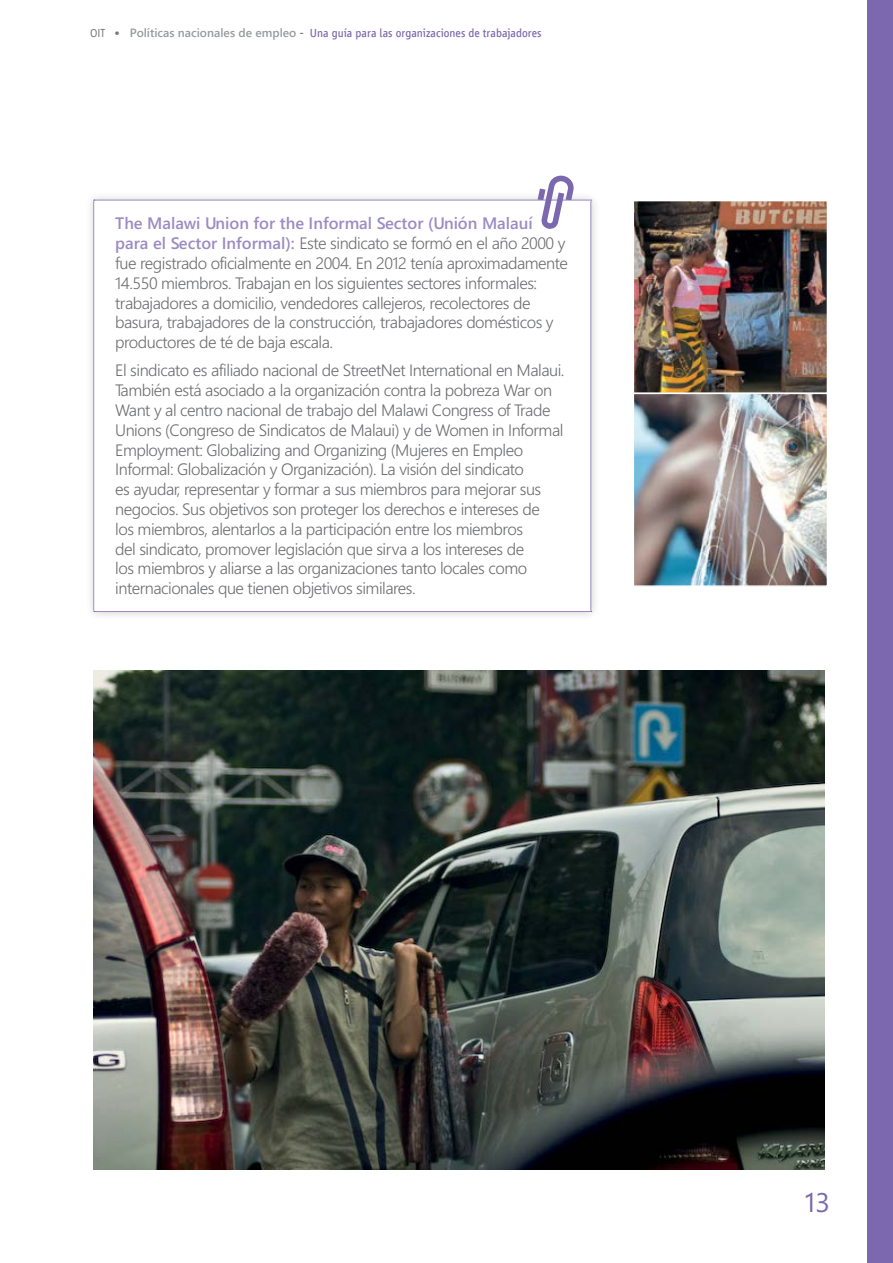
<style>
.page{position:relative;width:893px;height:1263px;background:#fff}
.page>*{position:absolute;margin:0;border:0;box-sizing:border-box;transform-origin:0 0}
.t1{font:27px "Segoe WP";color:#7c68ae}
.t2{font:300 16.5px/19.8px "Segoe WP";letter-spacing:-.03em;color:#6d6e71}
.t3{font:12px "Vialog LT Com";color:#7c68ae}
.s1{font-weight:300;color:#797a7d}
.s2{font-family:"Conduit ITC";color:#797a7d}
.s3{font-family:"Segoe WP";font-weight:600;color:#97999c}
.s4{font-weight:500;color:#797a7d}
.s5{font-weight:600;color:#9b8bc2}
</style>
<div class="page">
<div style="left:867px;top:0;width:26px;height:1263px;background:#7c68ae"></div>
<div style="left:85px;top:191px;width:515px;height:430px;background:#000;opacity:.2"></div>
<img style="left:94px;top:671px;width:731px;height:498px">
<img style="left:636px;top:203px;width:189px;height:381px">
<div style="left:633px;top:200px;width:195px;height:194px;border:2px solid #fff"></div>
<div style="left:633px;top:393px;width:195px;height:194px;border:2px solid #fff"></div>
<svg style="left:94px;top:175px;width:498px;height:437px"></svg>
<p class="t3" style="left:90px;top:26px;width:453px"><span class="s1">OIT</span> <span class="s2">•</span> <span class="s3">Políticas nacionales de empleo</span> <span class="s4">-</span> Una guía para las organizaciones de trabajadores</p>
<p class="t2" style="left:115px;top:213px;width:454px"><span class="s5">The Malawi Union for the Informal Sector (Unión Malauí para el Sector Informal):</span> Este sindicato se formó en el año 2000 y fue registrado oficialmente en 2004. En 2012 tenía aproximadamente 14.550 miembros. Trabajan en los siguientes sectores informales: trabajadores a domicilio, vendedores callejeros, recolectores de basura, trabajadores de la construcción, trabajadores domésticos y productores de té de baja escala.</p>
<p class="t2" style="left:115px;top:360px;width:451px">El sindicato es afiliado nacional de StreetNet International en Malaui.<br>También está asociado a la organización contra la pobreza War on Want y al centro nacional de trabajo del Malawi Congress of Trade Unions (Congreso de Sindicatos de Malaui) y de Women in Informal Employment: Globalizing and Organizing (Mujeres en Empleo Informal: Globalización y Organización). La visión del sindicato<br>es ayudar, representar y formar a sus miembros para mejorar sus negocios. Sus objetivos son proteger los derechos e intereses de<br>los miembros, alentarlos a la participación entre los miembros<br>del sindicato, promover legislación que sirva a los intereses de<br>los miembros y aliarse a las organizaciones tanto locales como internacionales que tienen objetivos similares.</p>
<h1 class="t1" style="left:805px;top:1183px;width:27px">13</h1>
</div>
